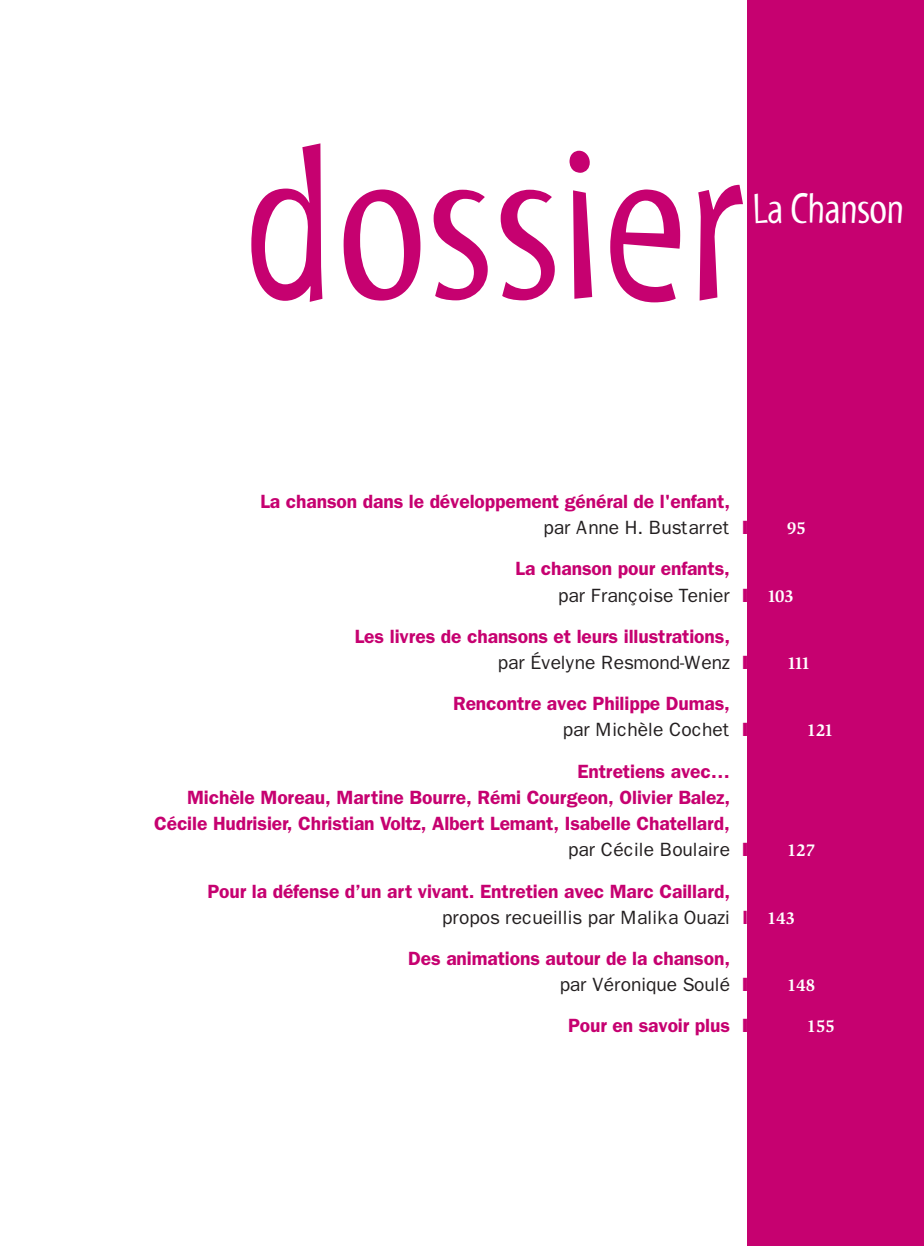
<style>
.page{position:relative;width:924px;height:1246px;background:#fff}
.page>*{position:absolute;margin:0;border:0;box-sizing:border-box;transform-origin:0 0}
.t1{font:222.6px "Myriad Tilt";color:#c60170}
.t2{font:43.75px "Myriad Tilt";letter-spacing:-.025em;color:#fff}
.t3{font:600 19.25px/26.2px "Franklin Gothic";letter-spacing:-.005em;color:#c60170}
.t4{font:19.25px "Franklin Gothic";letter-spacing:-.005em;color:#231f20}
.t5{font:700 17.5px "Slimbach";letter-spacing:-.005em;color:#fff}
.s1{font-weight:400;color:#231f20}
.s2{font-weight:800}
.s3{font-family:"Slimbach";font-weight:700;font-size:17.5px;color:#fff}
.s4{font-weight:800;color:#c60170}
</style>
<div class="page">
<div style="left:747px;top:0;width:177px;height:1246px;background:#c60170"></div>
<h1 class="t1" style="left:244px;top:143px;width:500px">dossier</h1>
<h2 class="t2" style="left:752px;top:193px;width:153px">La Chanson</h2>
<p class="t3" style="left:543px;top:488px;width:206px;text-indent:-283px">La chanson dans le développement général de l'enfant, <span class="s1">par Anne H. Bustarret</span> <span class="s2">I</span></p>
<p class="t5" style="left:787px;top:522px;width:20px">95</p>
<p class="t3" style="left:558px;top:556px;width:237px;text-indent:-43px">La chanson pour enfants,<br><span class="s1">par Françoise Tenier</span> <span class="s2">I</span> <span class="s3">103</span></p>
<p class="t3" style="left:498px;top:623px;width:252px;text-indent:-143px">Les livres de chansons et leurs illustrations, <span class="s1">par Évelyne Resmond-Wenz</span> <span class="s2">I</span></p>
<p class="t5" style="left:787px;top:656px;width:25px">111</p>
<p class="t3" style="left:563px;top:690px;width:187px;text-indent:-110px">Rencontre avec Philippe Dumas, <span class="s1">par Michèle Cochet</span> <span class="s2">I</span></p>
<p class="t5" style="left:807px;top:724px;width:28px">121</p>
<p class="t3" style="left:577px;top:758px;width:154px">Entretiens avec…</p>
<p class="t3" style="left:187px;top:784px;width:544px">Michèle Moreau, Martine Bourre, Rémi Courgeon, Olivier Balez,</p>
<p class="t3" style="left:154px;top:810px;width:577px">Cécile Hudrisier, Christian Voltz, Albert Lemant, Isabelle Chatellard,</p>
<p class="t4" style="left:568px;top:838px;width:182px">par Cécile Boulaire <span class="s4">I</span></p>
<p class="t5" style="left:787px;top:844px;width:29px">127</p>
<p class="t3" style="left:442px;top:878px;width:354px;text-indent:-235px">Pour la défense d’un art vivant. Entretien avec Marc Caillard,<br><span class="s1">propos recueillis par Malika Ouazi</span> I <span class="s3">143</span></p>
<p class="t3" style="left:559px;top:945px;width:190px;text-indent:-151px">Des animations autour de la chanson, <span class="s1">par Véronique Soulé</span> <span class="s2">I</span></p>
<p class="t5" style="left:787px;top:979px;width:29px">148</p>
<p class="t3" style="left:568px;top:1012px;width:182px">Pour en savoir plus <span class="s2">I</span></p>
<p class="t5" style="left:807px;top:1020px;width:29px">155</p>
</div>
